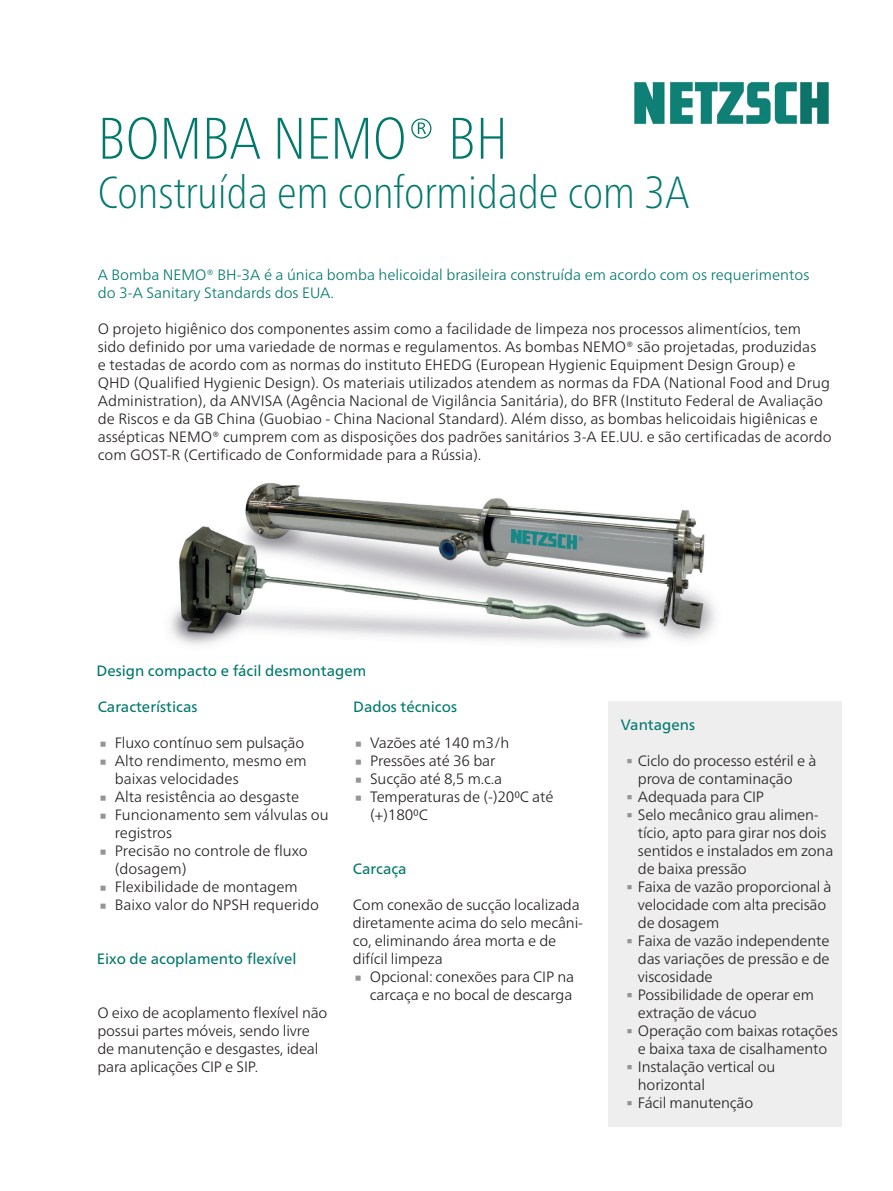
<style>
.page{position:relative;width:893px;height:1191px;background:#fff}
.page>*{position:absolute;margin:0;border:0;box-sizing:border-box;transform-origin:0 0}
.t1{font:100 condensed 58.5px "Frutiger Neue LTW1 G";color:#00786c}
.t2{font:100 condensed 45px "Frutiger Neue LTW1 G";color:#00786c}
.t3{font:45px "Frutiger Neue LTW1 G";color:#939598}
.t4{font:37.5px "Frutiger Neue LTW1 G";color:#939598}
.t5{font:300 15px/18px "Frutiger Neue LTW1 G";color:#231f20}
.t6{font:300 15px/18px "Frutiger Neue LTW1 G";color:#00786c}
.t7{font:15px "Frutiger Neue LTW1 G";color:#00786c}
</style>
<div class="page">
<img style="left:634px;top:81px;width:195px;height:43px">
<div style="left:608px;top:701px;width:234px;height:425px;background:#eeeeef"></div>
<img style="left:170px;top:463px;width:245px;height:182px">
<img style="left:415px;top:498px;width:301px;height:145px">
<img style="left:155px;top:460px;width:321px;height:3px">
<h1 class="t1" style="left:98px;top:96px;width:411px">BOMBA NEMO® BH</h1>
<h2 class="t2" style="left:98px;top:159px;width:593px">Construída em conformidade com 3A</h2>
<p class="t6" style="left:98px;top:265px;width:713px">A Bomba NEMO® BH-3A é a única bomba helicoidal brasileira construída em acordo com os requerimentos do 3-A Sanitary Standards dos EUA.</p>
<p class="t5" style="left:98px;top:319px;width:735px">O projeto higiênico dos componentes assim como a facilidade de limpeza nos processos alimentícios, tem sido definido por uma variedade de normas e regulamentos. As bombas NEMO® são projetadas, produzidas<br>e testadas de acordo com as normas do instituto EHEDG (European Hygienic Equipment Design Group) e QHD (Qualified Hygienic Design). Os materiais utilizados atendem as normas da FDA (National Food and Drug Administration), da ANVISA (Agência Nacional de Vigilância Sanitária), do BFR (Instituto Federal de Avaliação de Riscos e da GB China (Guobiao - China Nacional Standard). Além disso, as bombas helicoidais higiênicas e assépticas NEMO® cumprem com as disposições dos padrões sanitários 3-A EE.UU. e são certificadas de acordo com GOST-R (Certificado de Conformidade para a Rússia).</p>
<p class="t7" style="left:96px;top:662px;width:271px">Design compacto e fácil desmontagem</p>
<p class="t7" style="left:98px;top:698px;width:101px">Características</p>
<h2 class="t3" style="left:98px;top:713px;width:12px">∙</h2>
<p class="t5" style="left:115px;top:733px;width:191px">Fluxo contínuo sem pulsação</p>
<h2 class="t3" style="left:98px;top:731px;width:12px">∙</h2>
<p class="t5" style="left:115px;top:751px;width:193px">Alto rendimento, mesmo em baixas velocidades</p>
<h2 class="t3" style="left:98px;top:767px;width:12px">∙</h2>
<p class="t5" style="left:115px;top:787px;width:186px">Alta resistência ao desgaste</p>
<h2 class="t3" style="left:98px;top:785px;width:12px">∙</h2>
<p class="t5" style="left:115px;top:805px;width:215px">Funcionamento sem válvulas ou registros</p>
<h2 class="t3" style="left:98px;top:821px;width:12px">∙</h2>
<p class="t5" style="left:115px;top:841px;width:195px">Precisão no controle de fluxo (dosagem)</p>
<h2 class="t3" style="left:98px;top:857px;width:12px">∙</h2>
<p class="t5" style="left:115px;top:877px;width:184px">Flexibilidade de montagem</p>
<h2 class="t3" style="left:98px;top:875px;width:12px">∙</h2>
<p class="t5" style="left:115px;top:895px;width:206px">Baixo valor do NPSH requerido</p>
<p class="t7" style="left:97px;top:950px;width:201px">Eixo de acoplamento flexível</p>
<p class="t5" style="left:97px;top:1003px;width:232px">O eixo de acoplamento flexível não possui partes móveis, sendo livre de manutenção e desgastes, ideal para aplicações CIP e SIP.</p>
<p class="t7" style="left:353px;top:698px;width:105px">Dados técnicos</p>
<h2 class="t3" style="left:353px;top:713px;width:12px">∙</h2>
<p class="t5" style="left:370px;top:733px;width:141px">Vazões até 140 m3/h</p>
<h2 class="t3" style="left:353px;top:731px;width:12px">∙</h2>
<p class="t5" style="left:370px;top:751px;width:127px">Pressões até 36 bar</p>
<h2 class="t3" style="left:353px;top:749px;width:12px">∙</h2>
<p class="t5" style="left:370px;top:769px;width:134px">Sucção até 8,5 m.c.a</p>
<h2 class="t3" style="left:353px;top:767px;width:12px">∙</h2>
<p class="t5" style="left:370px;top:787px;width:185px">Temperaturas de (-)200C até (+)1800C</p>
<p class="t7" style="left:353px;top:860px;width:55px">Carcaça</p>
<p class="t5" style="left:353px;top:895px;width:232px">Com conexão de sucção localizada diretamente acima do selo mecâni&shy;co, eliminando área morta e de difícil limpeza</p>
<h2 class="t3" style="left:353px;top:947px;width:12px">∙</h2>
<p class="t5" style="left:370px;top:967px;width:206px">Opcional: conexões para CIP na carcaça e no bocal de descarga</p>
<p class="t7" style="left:621px;top:716px;width:76px">Vantagens</p>
<h3 class="t4" style="left:625px;top:735px;width:10px">∙</h3>
<p class="t5" style="left:638px;top:751px;width:180px">Ciclo do processo estéril e à prova de contaminação</p>
<h3 class="t4" style="left:625px;top:771px;width:10px">∙</h3>
<p class="t5" style="left:638px;top:787px;width:128px">Adequada para CIP</p>
<h3 class="t4" style="left:625px;top:789px;width:10px">∙</h3>
<p class="t5" style="left:638px;top:805px;width:197px">Selo mecânico grau alimen&shy;tício, apto para girar nos dois sentidos e instalados em zona de baixa pressão</p>
<h3 class="t4" style="left:625px;top:861px;width:10px">∙</h3>
<p class="t5" style="left:638px;top:877px;width:195px">Faixa de vazão proporcional à velocidade com alta precisão de dosagem</p>
<h3 class="t4" style="left:625px;top:915px;width:10px">∙</h3>
<p class="t5" style="left:638px;top:931px;width:193px;text-align:justify">Faixa de vazão independente das variações de pressão e de viscosidade</p>
<h3 class="t4" style="left:625px;top:969px;width:10px">∙</h3>
<p class="t5" style="left:638px;top:985px;width:178px">Possibilidade de operar em extração de vácuo</p>
<h3 class="t4" style="left:625px;top:1005px;width:10px">∙</h3>
<p class="t5" style="left:638px;top:1021px;width:201px">Operação com baixas rotações e baixa taxa de cisalhamento</p>
<h3 class="t4" style="left:625px;top:1041px;width:10px">∙</h3>
<p class="t5" style="left:638px;top:1057px;width:139px">Instalação vertical ou horizontal</p>
<h3 class="t4" style="left:625px;top:1077px;width:10px">∙</h3>
<p class="t5" style="left:638px;top:1093px;width:117px">Fácil manutenção</p>
</div>
